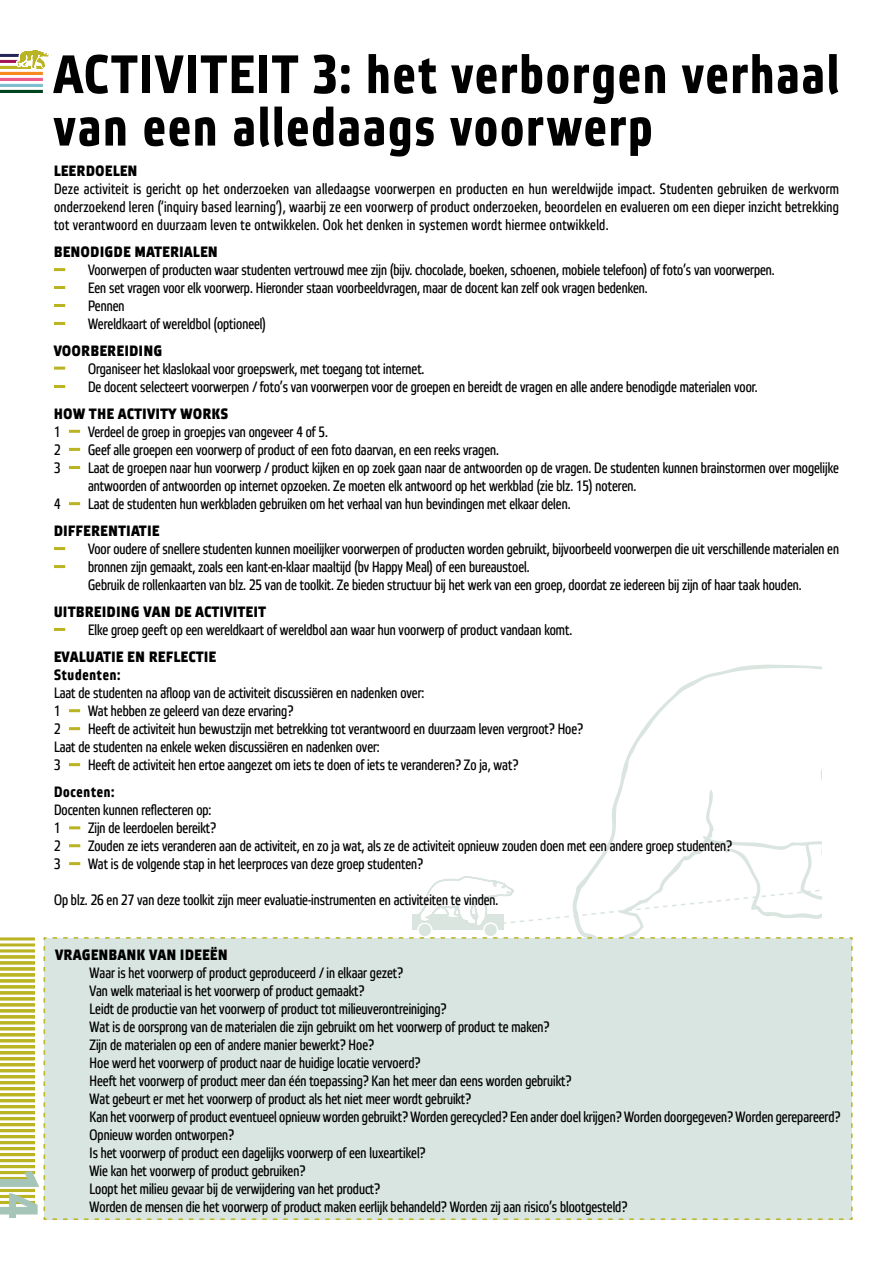
<style>
.page{position:relative;width:893px;height:1263px;background:#fff}
.page>*{position:absolute;margin:0;border:0;box-sizing:border-box;transform-origin:0 0}
.t1{font:700 54px/52.5px "Etelka Narrow Text";letter-spacing:.045em;color:#000}
.t2{font:700 54px "Etelka Narrow Text";color:#a5c5b9}
.t3{font:15px/18px "Etelka Narrow Text";color:#000}
.t4{font:500 15px "Etelka Narrow";letter-spacing:.05em;color:#000}
.t5{font:700 15px "Etelka Narrow Text";letter-spacing:.05em;color:#000}
</style>
<div class="page">
<svg style="left:69px;top:709px;width:11px;height:3px"></svg>
<svg style="left:69px;top:727px;width:11px;height:3px"></svg>
<svg style="left:69px;top:763px;width:11px;height:3px"></svg>
<svg style="left:54px;top:268px;width:11px;height:3px"></svg>
<svg style="left:54px;top:286px;width:11px;height:3px"></svg>
<svg style="left:54px;top:304px;width:11px;height:3px"></svg>
<svg style="left:54px;top:322px;width:11px;height:3px"></svg>
<svg style="left:54px;top:367px;width:11px;height:3px"></svg>
<svg style="left:54px;top:385px;width:11px;height:3px"></svg>
<svg style="left:69px;top:430px;width:11px;height:3px"></svg>
<svg style="left:69px;top:448px;width:11px;height:3px"></svg>
<svg style="left:69px;top:466px;width:11px;height:3px"></svg>
<svg style="left:69px;top:502px;width:11px;height:3px"></svg>
<svg style="left:54px;top:547px;width:11px;height:3px"></svg>
<svg style="left:54px;top:565px;width:11px;height:3px"></svg>
<svg style="left:69px;top:826px;width:11px;height:3px"></svg>
<svg style="left:54px;top:628px;width:11px;height:3px"></svg>
<hr style="left:0;top:54px;width:38px;height:3px;background:#24245b">
<hr style="left:0;top:60px;width:22px;height:3px;background:#a41355">
<hr style="left:0;top:66px;width:43px;height:3px;background:#bab322">
<hr style="left:0;top:72px;width:43px;height:3px;background:#f6891f">
<hr style="left:0;top:78px;width:43px;height:3px;background:#f05b89">
<hr style="left:0;top:84px;width:43px;height:3px;background:#7fbdd0">
<hr style="left:0;top:90px;width:43px;height:3px;background:#00431f">
<hr style="left:0;top:1189px;width:35px;height:3px;background:#bab322">
<hr style="left:0;top:1195px;width:35px;height:3px;background:#bab322">
<hr style="left:0;top:1201px;width:35px;height:3px;background:#bab322">
<hr style="left:0;top:937px;width:35px;height:3px;background:#bab322">
<hr style="left:0;top:943px;width:35px;height:3px;background:#bab322">
<hr style="left:0;top:949px;width:35px;height:3px;background:#bab322">
<hr style="left:0;top:955px;width:35px;height:3px;background:#bab322">
<hr style="left:0;top:961px;width:35px;height:3px;background:#bab322">
<hr style="left:0;top:967px;width:35px;height:3px;background:#bab322">
<hr style="left:0;top:973px;width:35px;height:3px;background:#bab322">
<hr style="left:0;top:979px;width:35px;height:3px;background:#bab322">
<hr style="left:0;top:985px;width:35px;height:3px;background:#bab322">
<hr style="left:0;top:991px;width:35px;height:3px;background:#bab322">
<hr style="left:0;top:997px;width:35px;height:3px;background:#bab322">
<hr style="left:0;top:1003px;width:35px;height:3px;background:#bab322">
<hr style="left:0;top:1009px;width:35px;height:3px;background:#bab322">
<hr style="left:0;top:1015px;width:35px;height:3px;background:#bab322">
<hr style="left:0;top:1021px;width:35px;height:3px;background:#bab322">
<hr style="left:0;top:1027px;width:35px;height:3px;background:#bab322">
<hr style="left:0;top:1033px;width:35px;height:3px;background:#bab322">
<hr style="left:0;top:1039px;width:35px;height:3px;background:#bab322">
<hr style="left:0;top:1045px;width:35px;height:3px;background:#bab322">
<hr style="left:0;top:1051px;width:35px;height:3px;background:#bab322">
<hr style="left:0;top:1057px;width:35px;height:3px;background:#bab322">
<hr style="left:0;top:1063px;width:35px;height:3px;background:#bab322">
<hr style="left:0;top:1069px;width:35px;height:3px;background:#bab322">
<hr style="left:0;top:1075px;width:35px;height:3px;background:#bab322">
<hr style="left:0;top:1081px;width:35px;height:3px;background:#bab322">
<hr style="left:0;top:1087px;width:35px;height:3px;background:#bab322">
<hr style="left:0;top:1093px;width:35px;height:3px;background:#bab322">
<hr style="left:0;top:1099px;width:35px;height:3px;background:#bab322">
<hr style="left:0;top:1105px;width:35px;height:3px;background:#bab322">
<hr style="left:0;top:1111px;width:35px;height:3px;background:#bab322">
<hr style="left:0;top:1117px;width:35px;height:3px;background:#bab322">
<hr style="left:0;top:1123px;width:35px;height:3px;background:#bab322">
<hr style="left:0;top:1129px;width:35px;height:3px;background:#bab322">
<hr style="left:0;top:1135px;width:35px;height:3px;background:#bab322">
<hr style="left:0;top:1141px;width:35px;height:3px;background:#bab322">
<hr style="left:0;top:1147px;width:35px;height:3px;background:#bab322">
<hr style="left:0;top:1153px;width:35px;height:3px;background:#bab322">
<hr style="left:0;top:1159px;width:35px;height:3px;background:#bab322">
<hr style="left:0;top:1165px;width:35px;height:3px;background:#bab322">
<hr style="left:0;top:1171px;width:35px;height:3px;background:#bab322">
<hr style="left:0;top:1177px;width:35px;height:3px;background:#bab322">
<hr style="left:0;top:1183px;width:35px;height:3px;background:#bab322">
<svg style="left:608px;top:664px;width:214px;height:180px"></svg>
<svg style="left:69px;top:844px;width:753px;height:92px"></svg>
<div style="left:43px;top:936px;width:810px;height:284px;background:#d9e5e0"></div>
<svg style="left:17px;top:50px;width:35px;height:19px"></svg>
<h1 class="t1" style="left:54px;top:50px;width:786px">ACTIVITEIT 3: het verborgen verhaal van een alledaags voorwerp</h1>
<p class="t4" style="left:54px;top:162px;width:85px">LEERDOELEN</p>
<p class="t3" style="left:54px;top:180px;width:786px;text-align:justify">Deze activiteit is gericht op het onderzoeken van alledaagse voorwerpen en producten en hun wereldwijde impact. Studenten gebruiken de werkvorm onderzoekend leren (‘inquiry based learning’), waarbij ze een voorwerp of product onderzoeken, beoordelen en evalueren om een dieper inzicht betrekking tot verantwoord en duurzaam leven te ontwikkelen. Ook het denken in systemen wordt hiermee ontwikkeld.</p>
<p class="t4" style="left:54px;top:243px;width:165px">BENODIGDE MATERIALEN</p>
<p class="t3" style="left:88px;top:261px;width:688px">Voorwerpen of producten waar studenten vertrouwd mee zijn (bijv. chocolade, boeken, schoenen, mobiele telefoon) of foto’s van voorwerpen.<br>Een set vragen voor elk voorwerp. Hieronder staan voorbeeldvragen, maar de docent kan zelf ook vragen bedenken.<br>Pennen<br>Wereldkaart of wereldbol (optioneel)</p>
<p class="t4" style="left:54px;top:342px;width:110px">VOORBEREIDING</p>
<p class="t3" style="left:88px;top:360px;width:671px">Organiseer het klaslokaal voor groepswerk, met toegang tot internet.<br>De docent selecteert voorwerpen / foto’s van voorwerpen voor de groepen en bereidt de vragen en alle andere benodigde materialen voor.</p>
<p class="t4" style="left:54px;top:405px;width:176px">HOW THE ACTIVITY WORKS</p>
<p class="t3" style="left:88px;top:423px;width:752px">Verdeel de groep in groepjes van ongeveer 4 of 5.<br>Geef alle groepen een voorwerp of product of een foto daarvan, en een reeks vragen.<br>Laat de groepen naar hun voorwerp / product kijken en op zoek gaan naar de antwoorden op de vragen. De studenten kunnen brainstormen over mogelijke antwoorden of antwoorden op internet opzoeken. Ze moeten elk antwoord op het werkblad (zie blz. 15) noteren.<br>Laat de studenten hun werkbladen gebruiken om het verhaal van hun bevindingen met elkaar delen.</p>
<p class="t4" style="left:54px;top:522px;width:107px">DIFFERENTIATIE</p>
<p class="t3" style="left:88px;top:540px;width:752px">Voor oudere of snellere studenten kunnen moeilijker voorwerpen of producten worden gebruikt, bijvoorbeeld voorwerpen die uit verschillende materialen en bronnen zijn gemaakt, zoals een kant-en-klaar maaltijd (bv Happy Meal) of een bureaustoel.<br>Gebruik de rollenkaarten van blz. 25 van de toolkit. Ze bieden structuur bij het werk van een groep, doordat ze iedereen bij zijn of haar taak houden.</p>
<p class="t4" style="left:54px;top:603px;width:213px">UITBREIDING VAN DE ACTIVITEIT</p>
<p class="t3" style="left:88px;top:621px;width:486px">Elke groep geeft op een wereldkaart of wereldbol aan waar hun voorwerp of product vandaan komt.</p>
<p class="t4" style="left:54px;top:648px;width:164px">EVALUATIE EN REFLECTIE</p>
<p class="t5" style="left:54px;top:666px;width:68px">Studenten:</p>
<p class="t3" style="left:54px;top:684px;width:372px">Laat de studenten na afloop van de activiteit discussiëren en nadenken over:</p>
<p class="t3" style="left:88px;top:702px;width:207px">Wat hebben ze geleerd van deze ervaring?</p>
<p class="t3" style="left:88px;top:720px;width:497px">Heeft de activiteit hun bewustzijn met betrekking tot verantwoord en duurzaam leven vergroot? Hoe?</p>
<p class="t3" style="left:54px;top:738px;width:327px">Laat de studenten na enkele weken discussiëren en nadenken over:</p>
<p class="t3" style="left:88px;top:756px;width:432px">Heeft de activiteit hen ertoe aangezet om iets te doen of iets te veranderen? Zo ja, wat?</p>
<p class="t5" style="left:54px;top:783px;width:62px">Docenten:</p>
<p class="t3" style="left:88px;top:801px;width:646px;text-indent:-34px">Docenten kunnen reflecteren op:<br>Zijn de leerdoelen bereikt?<br>Zouden ze iets veranderen aan de activiteit, en zo ja wat, als ze de activiteit opnieuw zouden doen met een andere groep studenten?<br>Wat is de volgende stap in het leerproces van deze groep studenten?</p>
<p class="t3" style="left:54px;top:891px;width:446px">Op blz. 26 en 27 van deze toolkit zijn meer evaluatie-instrumenten en activiteiten te vinden.</p>
<p class="t3" style="left:54px;top:423px;width:8px;text-align:justify">1<br>2<br>3</p>
<p class="t3" style="left:54px;top:495px;width:8px">4</p>
<p class="t3" style="left:54px;top:702px;width:8px">1<br>2</p>
<p class="t3" style="left:54px;top:756px;width:8px">3</p>
<p class="t3" style="left:54px;top:819px;width:8px;text-align:justify">1<br>2<br>3</p>
<h1 class="t2" style="left:50px;top:1168px;width:52px;rotate:90deg">14</h1>
<p class="t4" style="left:56px;top:946px;width:173px">VRAGENBANK VAN IDEEËN</p>
<p class="t3" style="left:90px;top:965px;width:752px">Waar is het voorwerp of product geproduceerd / in elkaar gezet?<br>Van welk materiaal is het voorwerp of product gemaakt?<br>Leidt de productie van het voorwerp of product tot milieuverontreiniging?<br>Wat is de oorsprong van de materialen die zijn gebruikt om het voorwerp of product te maken?<br>Zijn de materialen op een of andere manier bewerkt? Hoe?<br>Hoe werd het voorwerp of product naar de huidige locatie vervoerd?<br>Heeft het voorwerp of product meer dan één toepassing? Kan het meer dan eens worden gebruikt?<br>Wat gebeurt er met het voorwerp of product als het niet meer wordt gebruikt?<br>Kan het voorwerp of product eventueel opnieuw worden gebruikt? Worden gerecycled? Een ander doel krijgen? Worden doorgegeven? Worden gerepareerd?<br>Opnieuw worden ontworpen?<br>Is het voorwerp of product een dagelijks voorwerp of een luxeartikel?<br>Wie kan het voorwerp of product gebruiken?<br>Loopt het milieu gevaar bij de verwijdering van het product?<br>Worden de mensen die het voorwerp of product maken eerlijk behandeld? Worden zij aan risico’s blootgesteld?</p>
</div>
